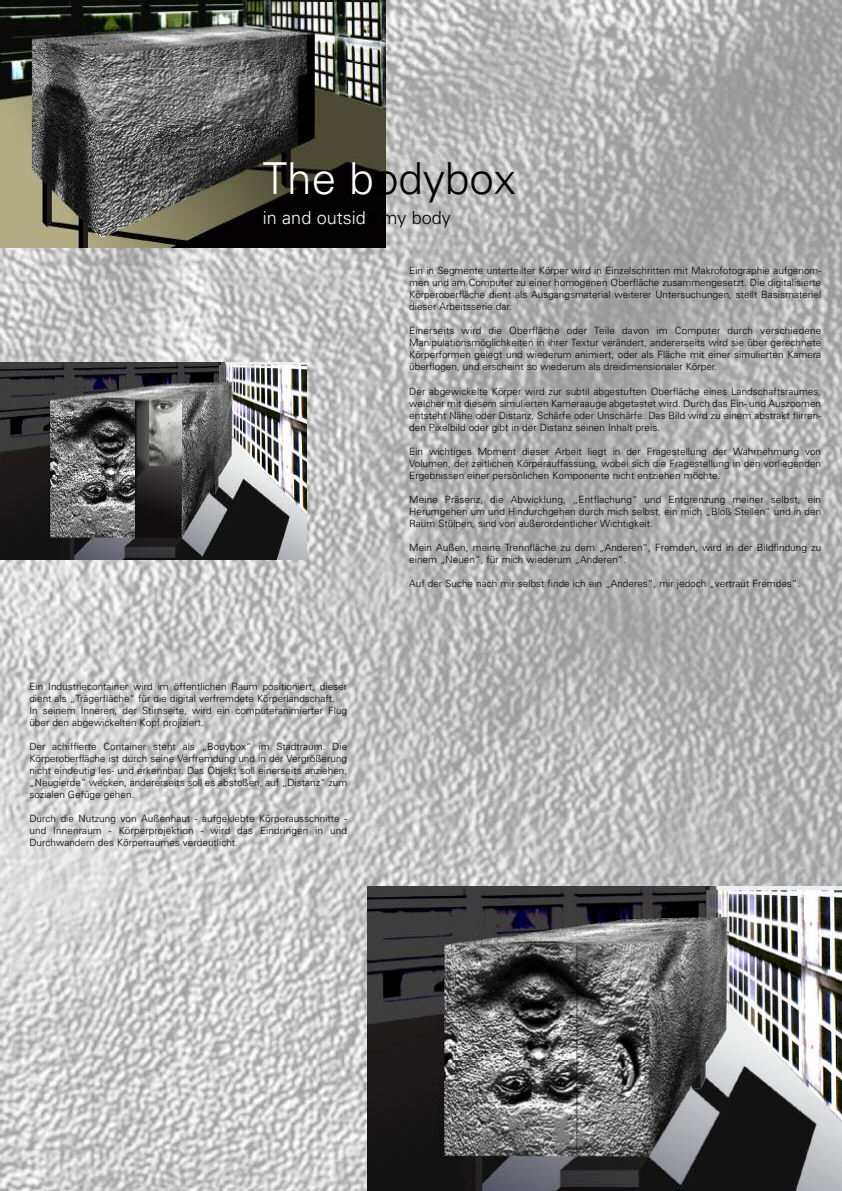
<style>
.page{position:relative;width:842px;height:1191px;background:#fff}
.page>*{position:absolute;margin:0;border:0;box-sizing:border-box;transform-origin:0 0}
.t1{font:300 44px "Univers";color:#000}
.t2{font:300 18px "Univers";color:#fff}
.t3{font:300 10px/12px "Univers";color:#000;text-align:justify}
.s1{color:#fff}
.s2{color:#000}
</style>
<div class="page">
<img style="left:0;top:0;width:842px;height:1191px">
<img style="left:368px;top:886px;width:474px;height:305px">
<img style="left:0;top:363px;width:306px;height:197px">
<img style="left:0;top:0;width:386px;height:248px">
<h1 class="t1" style="left:263px;top:162px;width:255px"><span class="s1">The b</span>odybox</h1>
<h2 class="t2" style="left:263px;top:211px;width:190px">in and outsid<span class="s2">e my body</span></h2>
<p class="t3" style="left:29px;top:681px;width:319px;text-align:left">Ein Industriecontainer wird im öffentlichen Raum positioniert, dieser dient als „Trägerfläche“ für die digital verfremdete Körperlandschaft.<br>In seinem Inneren, der Stirnseite, wird ein computeranimierter Flug über den abgewickelten Kopf projiziert.</p>
<p class="t3" style="left:29px;top:741px;width:319px">Der achiffierte Container steht als „Bodybox“ im Stadtraum. Die Körperoberfläche ist durch seine Verfremdung und in der Vergrößerung nicht eindeutig les- und erkennbar. Das Objekt soll einerseits anziehen, „Neugierde“ wecken, andererseits soll es abstoßen, auf „Distanz“ zum sozialen Gefüge gehen.</p>
<p class="t3" style="left:29px;top:813px;width:319px">Durch die Nutzung von Außenhaut - aufgeklebte Körperausschnitte - und Innenraum - Körperprojektion - wird das Eindringen in und Durchwandern des Körperraumes verdeutlicht.</p>
<p class="t3" style="left:409px;top:266px;width:413px">Ein in Segmente unterteilter Körper wird in Einzelschritten mit Makrofotographie aufgenom&shy;men und am Computer zu einer homogenen Oberfläche zusammengesetzt. Die digitalisierte Körperoberfläche dient als Ausgangsmaterial weiterer Untersuchungen, stellt Basismateriel dieser Arbeitsserie dar.</p>
<p class="t3" style="left:409px;top:326px;width:414px">Einerseits wird die Oberfläche oder Teile davon im Computer durch verschiedene Manipulationsmöglichkeiten in ihrer Textur verändert, andererseits wird sie über gerechnete Körperformen gelegt und wiederum animiert, oder als Fläche mit einer simulierten Kamera überflogen, und erscheint so wiederum als dreidimensionaler Körper.</p>
<p class="t3" style="left:409px;top:386px;width:413px">Der abgewickelte Körper wird zur subtil abgestuften Oberfläche eines Landschaftsraumes, welcher mit diesem simulierten Kameraauge abgetastet wird. Durch das Ein- und Auszoomen entsteht Nähe oder Distanz, Schärfe oder Unschärfe. Das Bild wird zu einem abstrakt flirren&shy;den Pixelbild oder gibt in der Distanz seinen Inhalt preis.</p>
<p class="t3" style="left:409px;top:446px;width:413px">Ein wichtiges Moment dieser Arbeit liegt in der Fragestellung der Wahrnehmung von Volumen, der zeitlichen Körperauffassung, wobei sich die Fragestellung in den vorliegenden Ergebnissen einer persönlichen Komponente nicht entziehen möchte.</p>
<p class="t3" style="left:409px;top:494px;width:413px">Meine Präsenz, die Abwicklung, „Entflachung“ und Entgrenzung meiner selbst, ein Herumgehen um und Hindurchgehen durch mich selbst, ein mich „Bloß Stellen“ und in den Raum Stülpen, sind von außerordentlicher Wichtigkeit.</p>
<p class="t3" style="left:409px;top:542px;width:413px">Mein Außen, meine Trennfläche zu dem „Anderen“, Fremden, wird in der Bildfindung zu einem „Neuen“, für mich wiederum „Anderen“.</p>
<p class="t3" style="left:409px;top:578px;width:392px">Auf der Suche nach mir selbst finde ich ein „Anderes“, mir jedoch „vertraut Fremdes“.</p>
</div>
